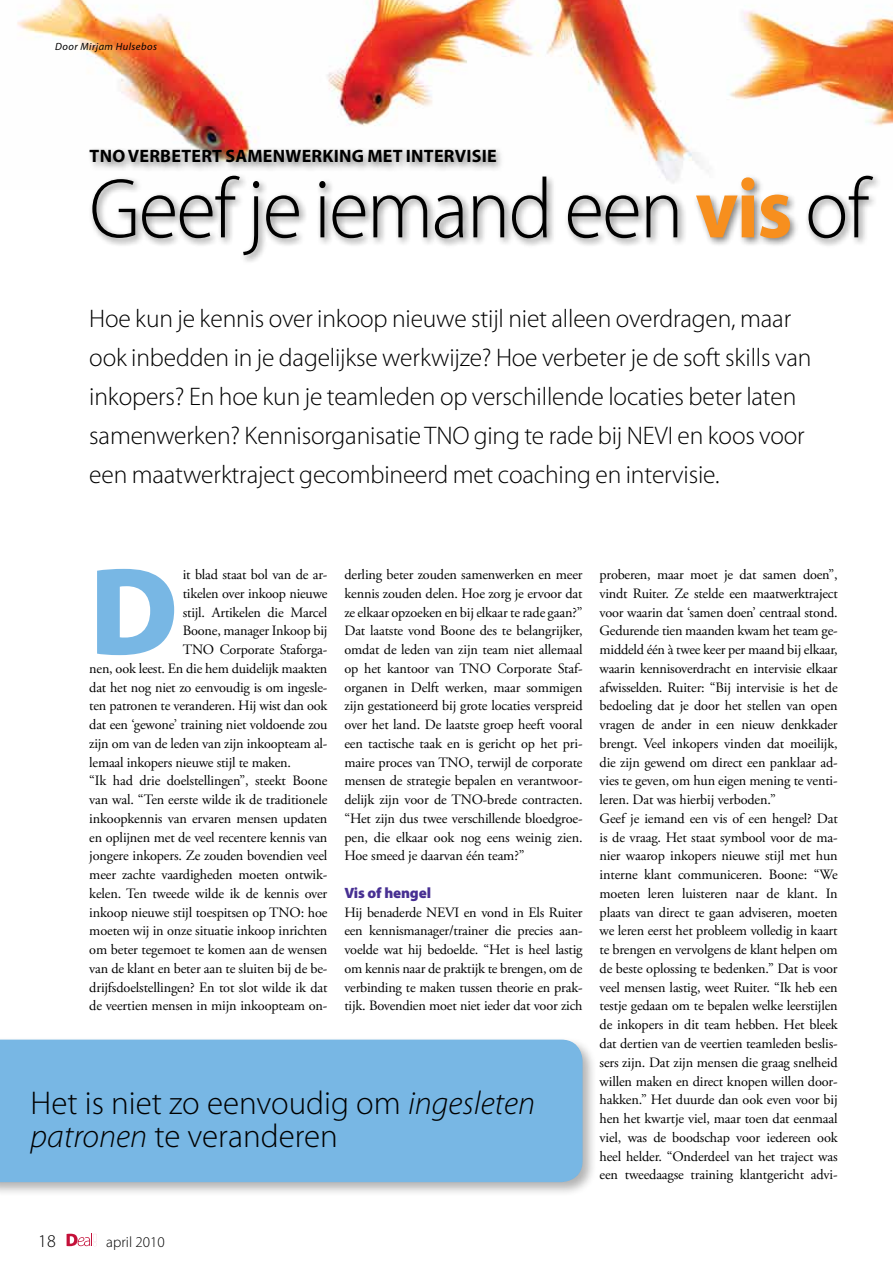
<style>
.page{position:relative;width:893px;height:1263px;background:#fff}
.page>*{position:absolute;margin:0;border:0;box-sizing:border-box;transform-origin:0 0}
.t1{font:900 125.55px "Myriad Pro";color:#78b7e4}
.t2{font:300 85.5px "Myriad Pro";letter-spacing:-.02em;color:#000;scale:.95 1}
.t3{font:300 33px/33px "Myriad Pro";color:#000}
.t4{font:300 25.5px/39px "Myriad Pro";letter-spacing:-.005em;color:#000}
.t5{font:700 18px "Myriad Pro";letter-spacing:.015em;color:#000}
.t6{font:300 18px "Myriad Pro";color:#000}
.t7{font:900 15px "Myriad Pro";letter-spacing:-.01em;color:#472f92}
.t8{font:300 15px "Myriad Pro";color:#000}
.t9{font:14.25px/18.8px "Adobe Garamond Pro";letter-spacing:-.01em;color:#000;text-align:justify}
.t10{font:italic 10.5px "Myriad Pro";letter-spacing:.045em;color:#000}
.s1{font-weight:700;color:#f78f1e}
.s2{font-style:italic}
</style>
<div class="page">
<svg style="left:67px;top:1234px;width:30px;height:12px"></svg>
<img style="left:17px;top:0;width:876px;height:146px">
<div style="left:85px;top:146px;width:808px;height:119px;background:#000;opacity:.5"></div>
<div style="left:0;top:1036px;width:597px;height:161px;background:#000;opacity:.3"></div>
<div style="left:0;top:1039px;width:583px;height:143px;background:#78b7e4"></div>
<p class="t10" style="left:55px;top:40px;width:103px">Door Mirjam Hulsebos</p>
<p class="t5" style="left:90px;top:146px;width:409px">TNO VERBETERT SAMENWERKING MET INTERVISIE</p>
<h2 class="t2" style="left:89px;top:162px;width:822px">Geef je iemand een <span class="s1">VIS</span> of</h2>
<p class="t4" style="left:89px;top:299px;width:724px">Hoe kun je kennis over inkoop nieuwe stijl niet alleen overdragen, maar ook inbedden in je dagelijkse werkwijze? Hoe verbeter je de soft skills van inkopers? En hoe kun je teamleden op verschillende locaties beter laten samenwerken? Kennisorganisatie TNO ging te rade bij NEVI en koos voor een maatwerktraject gecombineerd met coaching en intervisie.</p>
<h1 class="t1" style="left:89px;top:540px;width:91px">D</h1>
<p class="t9" style="left:183px;top:566px;width:146px">it blad staat bol van de ar-</p>
<p class="t9" style="left:183px;top:584px;width:146px">tikelen over inkoop nieuwe</p>
<p class="t9" style="left:183px;top:603px;width:146px">stijl. Artikelen die Marcel</p>
<p class="t9" style="left:183px;top:622px;width:146px">Boone, manager Inkoop bij</p>
<p class="t9" style="left:183px;top:641px;width:146px">TNO Corporate Staforga-</p>
<p class="t9" style="left:89px;top:659px;width:240px">nen, ook leest. En die hem duidelijk maakten</p>
<p class="t9" style="left:89px;top:678px;width:240px">dat het nog niet zo eenvoudig is om ingesle-</p>
<p class="t9" style="left:89px;top:697px;width:240px">ten patronen te veranderen. Hij wist dan ook</p>
<p class="t9" style="left:89px;top:716px;width:240px">dat een ‘gewone’ training niet voldoende zou</p>
<p class="t9" style="left:89px;top:734px;width:240px">zijn om van de leden van zijn inkoopteam al-</p>
<p class="t9" style="left:89px;top:753px;width:203px">lemaal inkopers nieuwe stijl te maken.</p>
<p class="t9" style="left:89px;top:772px;width:240px">“Ik had drie doelstellingen”, steekt Boone</p>
<p class="t9" style="left:89px;top:791px;width:240px">van wal. “Ten eerste wilde ik de traditionele</p>
<p class="t9" style="left:89px;top:809px;width:240px">inkoopkennis van ervaren mensen updaten</p>
<p class="t9" style="left:89px;top:828px;width:240px">en oplijnen met de veel recentere kennis van</p>
<p class="t9" style="left:89px;top:847px;width:240px">jongere inkopers. Ze zouden bovendien veel</p>
<p class="t9" style="left:89px;top:866px;width:240px">meer zachte vaardigheden moeten ontwik-</p>
<p class="t9" style="left:89px;top:884px;width:240px">kelen. Ten tweede wilde ik de kennis over</p>
<p class="t9" style="left:89px;top:903px;width:240px">inkoop nieuwe stijl toespitsen op TNO: hoe</p>
<p class="t9" style="left:89px;top:922px;width:240px">moeten wij in onze situatie inkoop inrichten</p>
<p class="t9" style="left:89px;top:941px;width:240px">om beter tegemoet te komen aan de wensen</p>
<p class="t9" style="left:89px;top:959px;width:240px">van de klant en beter aan te sluiten bij de be-</p>
<p class="t9" style="left:89px;top:978px;width:240px">drijfsdoelstellingen? En tot slot wilde ik dat</p>
<p class="t9" style="left:89px;top:997px;width:240px">de veertien mensen in mijn inkoopteam on-</p>
<p class="t9" style="left:344px;top:566px;width:240px">derling beter zouden samenwerken en meer kennis zouden delen. Hoe zorg je ervoor dat ze elkaar opzoeken en bij elkaar te rade gaan?” Dat laatste vond Boone des te belangrijker, omdat de leden van zijn team niet allemaal op het kantoor van TNO Corporate Staf&shy;organen in Delft werken, maar sommigen zijn gestationeerd bij grote locaties verspreid over het land. De laatste groep heeft vooral een tactische taak en is gericht op het pri&shy;maire proces van TNO, terwijl de corporate mensen de strategie bepalen en verantwoor&shy;delijk zijn voor de TNO-brede contracten. “Het zijn dus twee verschillende bloedgroe&shy;pen, die elkaar ook nog eens weinig zien.<br>Hoe smeed je daarvan één team?”</p>
<p class="t7" style="left:344px;top:884px;width:88px">Vis of hengel</p>
<p class="t9" style="left:344px;top:903px;width:240px">Hij benaderde NEVI en vond in Els Ruiter een kennismanager/trainer die precies aan&shy;voelde wat hij bedoelde. “Het is heel lastig om kennis naar de praktijk te brengen, om de verbinding te maken tussen theorie en prak&shy;tijk. Bovendien moet niet ieder dat voor zich</p>
<h3 class="t3" style="left:31px;top:1087px;width:506px">Het is niet zo eenvoudig om <span class="s2">ingesleten patronen</span> te veranderen</h3>
<p class="t9" style="left:600px;top:566px;width:240px;text-align:left">proberen, maar moet je dat samen doen”, vindt Ruiter. Ze stelde een maatwerktraject voor waarin dat ‘samen doen’ centraal stond.<br>Gedurende tien maanden kwam het team ge&shy;middeld één à twee keer per maand bij elkaar, waarin kennisoverdracht en intervisie elkaar afwisselden. Ruiter: “Bij intervisie is het de bedoeling dat je door het stellen van open vragen de ander in een nieuw denkkader brengt. Veel inkopers vinden dat moeilijk, die zijn gewend om direct een panklaar ad&shy;vies te geven, om hun eigen mening te venti&shy;leren. Dat was hierbij verboden.”<br>Geef je iemand een vis of een hengel? Dat is de vraag. Het staat symbool voor de ma&shy;nier waarop inkopers nieuwe stijl met hun interne klant communiceren. Boone: “We moeten leren luisteren naar de klant. In plaats van direct te gaan adviseren, moeten we leren eerst het probleem volledig in kaart te brengen en vervolgens de klant helpen om de beste oplossing te bedenken.” Dat is voor veel mensen lastig, weet Ruiter. “Ik heb een testje gedaan om te bepalen welke leerstijlen de inkopers in dit team hebben. Het bleek dat dertien van de veertien teamleden beslis&shy;sers zijn. Dat zijn mensen die graag snelheid willen maken en direct knopen willen door&shy;hakken.” Het duurde dan ook even voor bij hen het kwartje viel, maar toen dat eenmaal viel, was de boodschap voor iedereen ook heel helder. “Onderdeel van het traject was een tweedaagse training klantgericht advi-</p>
<p class="t6" style="left:38px;top:1231px;width:19px">18</p>
<p class="t8" style="left:106px;top:1233px;width:60px">april 2010</p>
</div>
